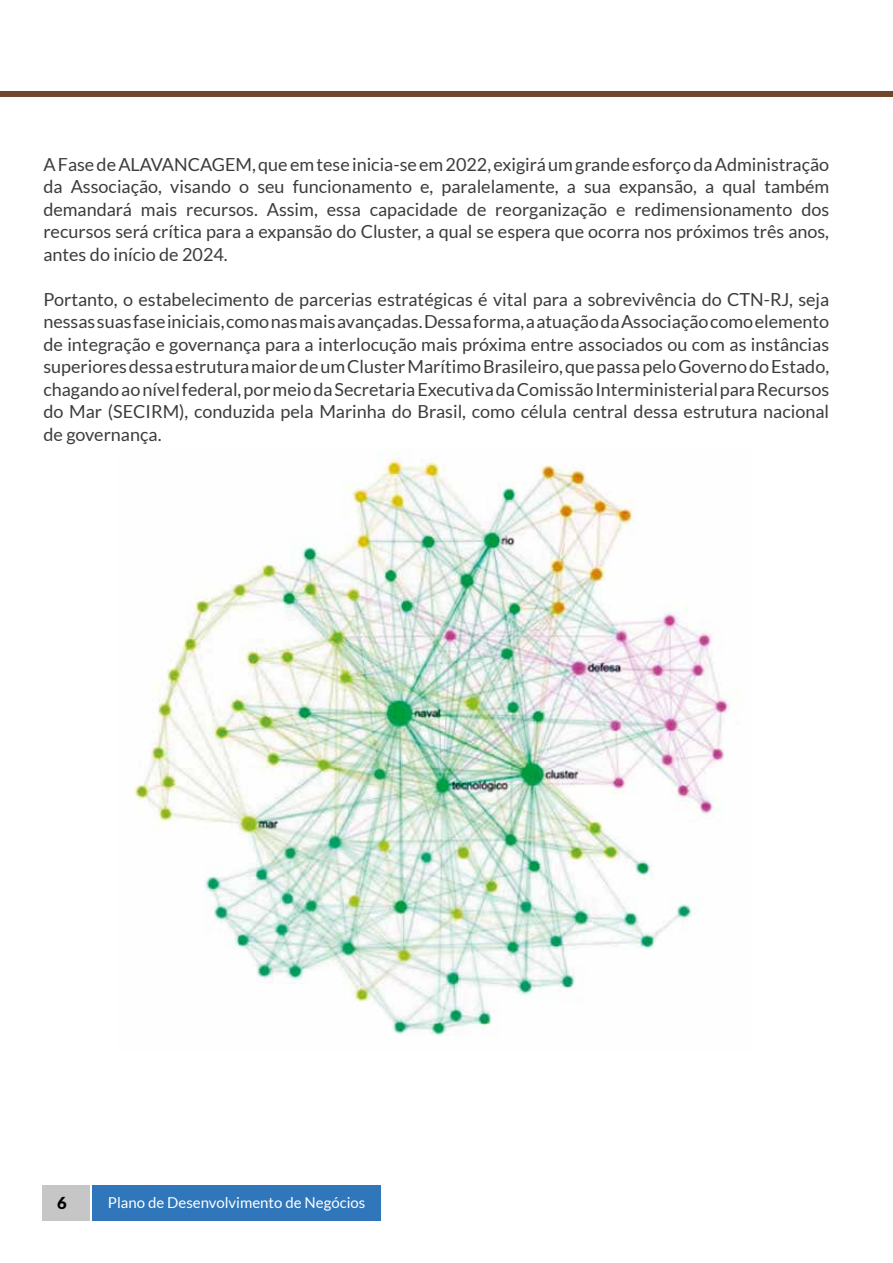
<style>
.page{position:relative;width:893px;height:1263px;background:#fff}
.page>*{position:absolute;margin:0;border:0;box-sizing:border-box;transform-origin:0 0}
.t1{font:18px/22.5px "Lato";color:#3c3c3b;text-align:justify}
.t2{font:900 16.5px "Lato";color:#000}
.t3{font:15px "Lato";color:#fff}
</style>
<div class="page">
<div style="left:43px;top:1185px;width:47px;height:35px;background:#c6c6c6"></div>
<div style="left:92px;top:1185px;width:289px;height:35px;background:#3076bb"></div>
<div style="left:0;top:91px;width:893px;height:6px;background:#72452e"></div>
<img style="left:134px;top:450px;width:597px;height:586px">
<p class="t1" style="left:43px;top:153px;width:787px">A Fase de ALAVANCAGEM, que em tese inicia-se em 2022, exigirá um grande esforço da Administração da Associação, visando o seu funcionamento e, paralelamente, a sua expansão, a qual também demandará mais recursos. Assim, essa capacidade de reorganização e redimensionamento dos recursos será crítica para a expansão do Cluster, a qual se espera que ocorra nos próximos três anos, antes do início de 2024.</p>
<p class="t1" style="left:43px;top:288px;width:787px">Portanto, o estabelecimento de parcerias estratégicas é vital para a sobrevivência do CTN-RJ, seja nessas suas fase iniciais, como nas mais avançadas. Dessa forma, a atuação da Associação como elemento de integração e governança para a interlocução mais próxima entre associados ou com as instâncias superiores dessa estrutura maior de um Cluster Marítimo Brasileiro, que passa pelo Governo do Estado, chagando ao nível federal, por meio da Secretaria Executiva da Comissão Interministerial para Recursos do Mar (SECIRM), conduzida pela Marinha do Brasil, como célula central dessa estrutura nacional de governança.</p>
<p class="t2" style="left:57px;top:1193px;width:11px">6</p>
<p class="t3" style="left:108px;top:1194px;width:259px">Plano de Desenvolvimento de Negócios</p>
</div>
